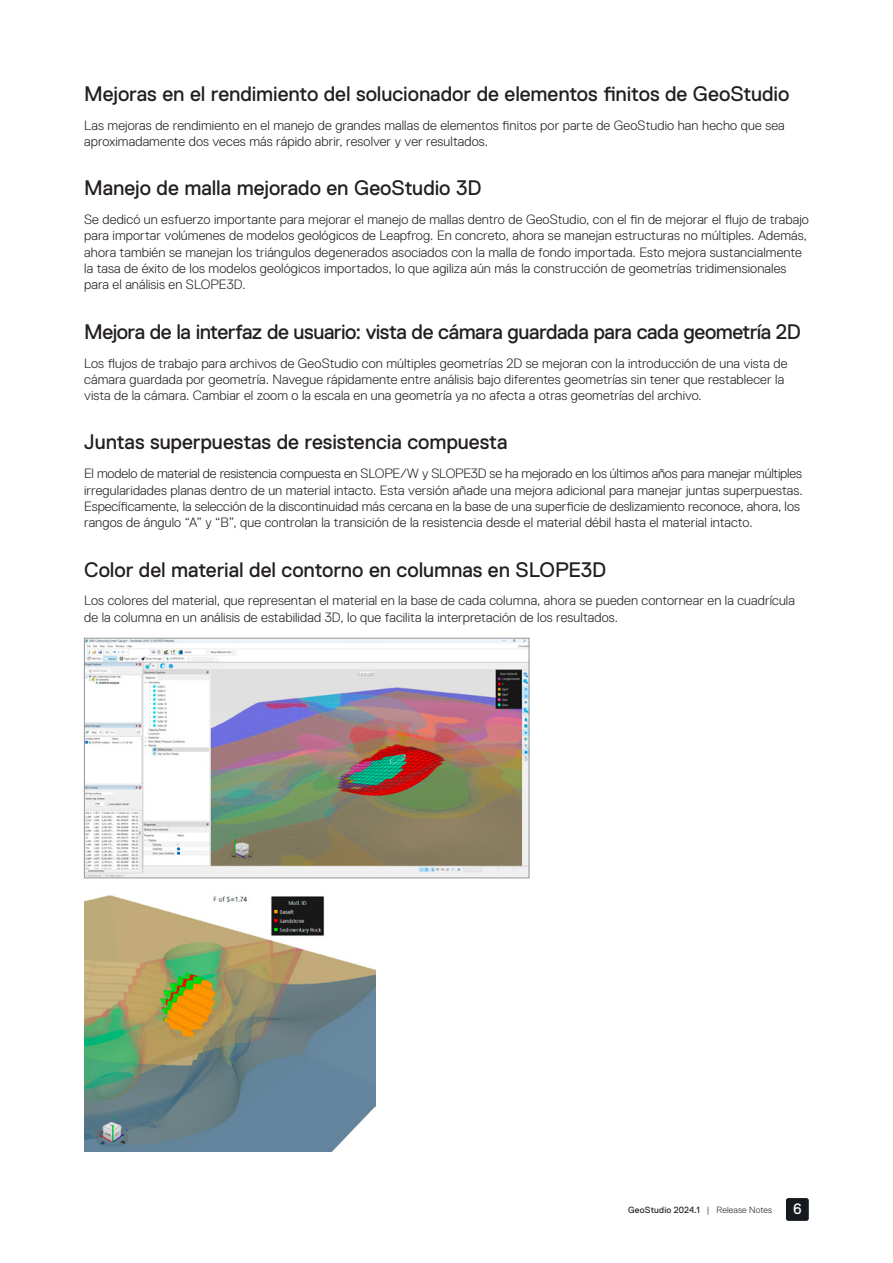
<style>
.page{position:relative;width:893px;height:1263px;background:#fff}
.page>*{position:absolute;margin:0;border:0;box-sizing:border-box;transform-origin:0 0}
.t1{font:21px "Replica Pro";letter-spacing:-.005em;color:#231f20}
.t2{font:21px "Replica Pro";letter-spacing:-.025em;color:#231f20}
.t3{font:15px "Replica Pro";color:#fff}
.t4{font:300 13.5px/16.2px "Replica Pro";letter-spacing:.005em;color:#231f20}
.t5{font:9px "Replica Pro";letter-spacing:.02em;color:#231f20}
.s1{font-weight:300}
</style>
<div class="page">
<div style="left:786px;top:1198px;width:23px;height:23px;background:#16191d;border-radius:2px"></div>
<img style="left:86px;top:640px;width:441px;height:236px">
<div style="left:84px;top:638px;width:445px;height:240px;border:1px solid #949698"></div>
<img style="left:84px;top:895px;width:291px;height:257px">
<h1 class="t1" style="left:84px;top:82px;width:707px">Mejoras en el rendimiento del solucionador de elementos finitos de GeoStudio</h1>
<p class="t4" style="left:84px;top:117px;width:702px">Las mejoras de rendimiento en el manejo de grandes mallas de elementos finitos por parte de GeoStudio han hecho que sea aproximadamente dos veces más rápido abrir, resolver y ver resultados.</p>
<h1 class="t1" style="left:84px;top:176px;width:399px">Manejo de malla mejorado en GeoStudio 3D</h1>
<p class="t4" style="left:84px;top:212px;width:726px">Se dedicó un esfuerzo importante para mejorar el manejo de mallas dentro de GeoStudio, con el fin de mejorar el flujo de trabajo para importar volúmenes de modelos geológicos de Leapfrog. En concreto, ahora se manejan estructuras no múltiples. Además, ahora también se manejan los triángulos degenerados asociados con la malla de fondo importada. Esto mejora sustancialmente la tasa de éxito de los modelos geológicos importados, lo que agiliza aún más la construcción de geometrías tridimensionales para el análisis en SLOPE3D.</p>
<h1 class="t2" style="left:84px;top:320px;width:718px">Mejora de la interfaz de usuario: vista de cámara guardada para cada geometría 2D</h1>
<p class="t4" style="left:84px;top:355px;width:705px">Los flujos de trabajo para archivos de GeoStudio con múltiples geometrías 2D se mejoran con la introducción de una vista de cámara guardada por geometría. Navegue rápidamente entre análisis bajo diferentes geometrías sin tener que restablecer la vista de la cámara. Cambiar el zoom o la escala en una geometría ya no afecta a otras geometrías del archivo.</p>
<h1 class="t1" style="left:84px;top:430px;width:425px">Juntas superpuestas de resistencia compuesta</h1>
<p class="t4" style="left:84px;top:466px;width:720px">El modelo de material de resistencia compuesta en SLOPE/W y SLOPE3D se ha mejorado en los últimos años para manejar múltiples irregularidades planas dentro de un material intacto. Esta versión añade una mejora adicional para manejar juntas superpuestas.<br>Específicamente, la selección de la discontinuidad más cercana en la base de una superficie de deslizamiento reconoce, ahora, los rangos de ángulo “A” y “B”, que controlan la transición de la resistencia desde el material débil hasta el material intacto.</p>
<h1 class="t1" style="left:84px;top:558px;width:524px">Color del material del contorno en columnas en SLOPE3D</h1>
<p class="t4" style="left:84px;top:593px;width:712px">Los colores del material, que representan el material en la base de cada columna, ahora se pueden contornear en la cuadrícula de la columna en un análisis de estabilidad 3D, lo que facilita la interpretación de los resultados.</p>
<p class="t5" style="left:628px;top:1204px;width:145px">GeoStudio 2024.1 <span class="s1">| Release Notes</span></p>
<p class="t3" style="left:793px;top:1201px;width:10px">6</p>
</div>
